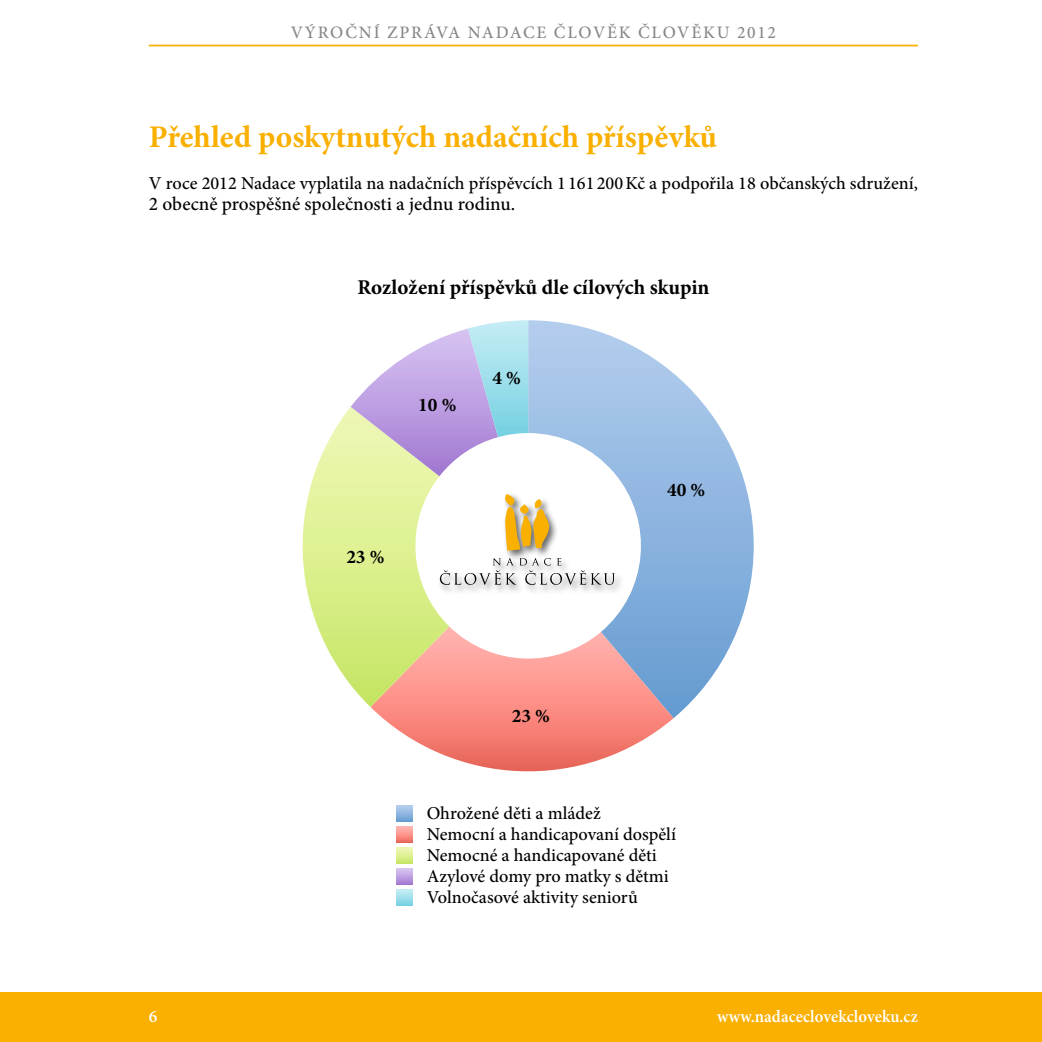
<style>
.page{position:relative;width:1042px;height:1042px;background:#fff}
.page>*{position:absolute;margin:0;border:0;box-sizing:border-box;transform-origin:0 0}
.t1{font:700 31.5px "Minion Pro";color:#f9b000}
.t2{font:700 21px "Minion Pro";color:#000}
.t3{font:500 19.25px "Minion Pro";color:#000}
.t4{font:700 19.25px "Minion Pro";color:#000}
.t5{font:500 18.2px/21px "Minion Pro";color:#000}
.t6{font:500 17.5px "Minion Pro";letter-spacing:.1em;color:#868786}
.t7{font:600 17.5px "Minion Pro";letter-spacing:.005em;color:#fff;scale:.95 1}
.t8{font:600 17.5px "Minion Pro";letter-spacing:.005em;color:#fff}
</style>
<div class="page">
<hr style="left:149px;top:45px;width:769px;height:1px;background:#f9b000">
<div style="left:0;top:992px;width:1042px;height:50px;background:#f9b000"></div>
<svg style="left:528px;top:320px;width:226px;height:398px"></svg>
<svg style="left:370px;top:626px;width:303px;height:146px"></svg>
<svg style="left:302px;top:407px;width:147px;height:300px"></svg>
<svg style="left:351px;top:320px;width:177px;height:156px"></svg>
<svg style="left:397px;top:805px;width:16px;height:16px"></svg>
<svg style="left:397px;top:826px;width:16px;height:16px"></svg>
<svg style="left:397px;top:847px;width:16px;height:16px"></svg>
<svg style="left:397px;top:868px;width:16px;height:16px"></svg>
<svg style="left:397px;top:889px;width:16px;height:16px"></svg>
<div style="left:437px;top:492px;width:187px;height:103px;background:#000;opacity:.6"></div>
<svg style="left:505px;top:494px;width:44px;height:57px;background:#e2bd63"></svg>
<svg style="left:440px;top:558px;width:175px;height:27px"></svg>
<p class="t6" style="left:291px;top:20px;width:487px">VÝROČNÍ ZPRÁVA NADACE ČLOVĚK ČLOVĚKU 2012</p>
<h1 class="t1" style="left:149px;top:115px;width:570px">Přehled poskytnutých nadačních příspěvků</h1>
<p class="t5" style="left:149px;top:173px;width:770px">V roce 2012 Nadace vyplatila na nadačních příspěvcích 1 161 200Kč a podpořila 18 občanských sdružení,</p>
<p class="t3" style="left:149px;top:191px;width:366px">2 obecně prospěšné společnosti a jednu rodinu.</p>
<p class="t2" style="left:357px;top:272px;width:353px">Rozložení příspěvků dle cílových skupin</p>
<p class="t4" style="left:418px;top:391px;width:40px">10 %</p>
<p class="t4" style="left:492px;top:364px;width:30px">4 %</p>
<p class="t4" style="left:346px;top:543px;width:40px">23 %</p>
<p class="t4" style="left:667px;top:476px;width:40px">40 %</p>
<p class="t4" style="left:512px;top:702px;width:40px">23 %</p>
<p class="t5" style="left:427px;top:803px;width:251px">Ohrožené děti a mládež<br>Nemocní a handicapovaní dospělí<br>Nemocné a handicapované děti<br>Azylové domy pro matky s dětmi<br>Volnočasové aktivity seniorů</p>
<p class="t8" style="left:149px;top:1004px;width:10px">6</p>
<p class="t7" style="left:717px;top:1004px;width:213px">www.nadaceclovekcloveku.cz</p>
</div>
